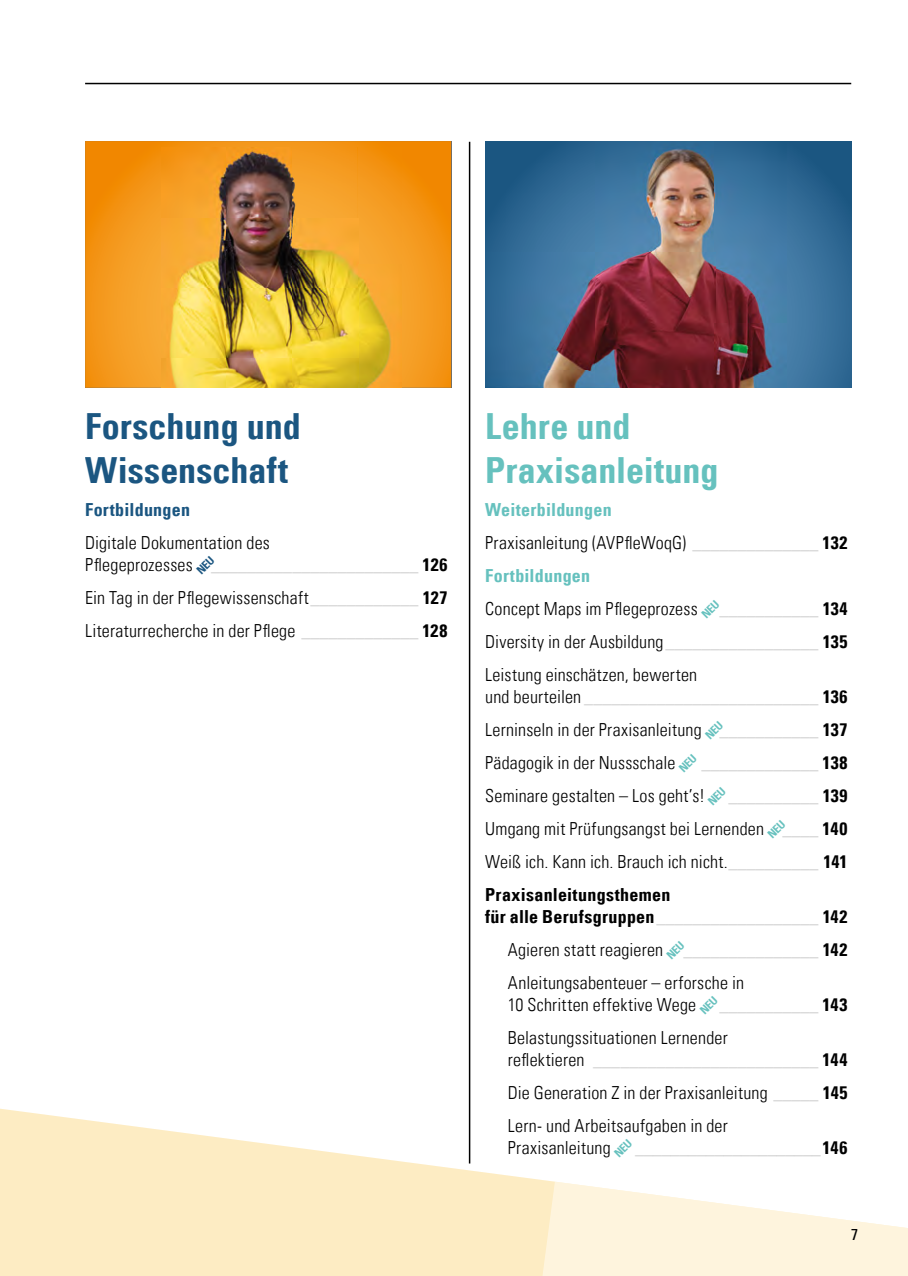
<style>
.page{position:relative;width:908px;height:1276px;background:#fff}
.page>*{position:absolute;margin:0;border:0;box-sizing:border-box;transform-origin:0 0}
.t1{font:36px/44px "Univers Com 67 Bold Cond";color:#1b5681}
.t2{font:36px/44px "Univers Com 67 Bold Cond";color:#66c1be}
.t3{font:18px/33px "Univers Com 47 Light Cond";letter-spacing:.01em;color:#000}
.t4{font:18px/22px "Univers Com 67 Bold Cond";letter-spacing:.015em;color:#000}
.t5{font:18px "Univers Com 47 Light Cond";letter-spacing:.015em;color:#c6c6c6}
.t6{font:18px "Univers Com 67 Bold Cond";letter-spacing:.015em;color:#66c1be}
.t7{font:18px "Univers Com 67 Bold Cond";letter-spacing:.015em;color:#1b5681}
.t8{font:condensed 16px "Univers Com 57";color:#000}
.s1{font-family:"uka pictofont";font-size:30px;color:#1b5681}
.s2{color:#c6c6c6}
.s3{font-family:"Univers Com 67 Bold Cond"}
.s4{font-family:"uka pictofont";font-size:30px;color:#66c1be}
.s5{color:#000}
.s6{font-family:"Univers Com 67 Bold Cond";color:#000}
</style>
<div class="page">
<svg style="left:554px;top:1181px;width:353px;height:95px"></svg>
<svg style="left:0;top:1097px;width:554px;height:179px;fill:#fdecc3"></svg>
<hr style="left:468px;top:142px;width:2px;height:1021px;background:#000">
<hr style="left:85px;top:83px;width:765px;height:1px;background:#000">
<svg style="left:85px;top:141px;width:366px;height:247px;background:#f39618"></svg>
<img style="left:161px;top:148px;width:240px;height:240px">
<svg style="left:786px;top:141px;width:64px;height:247px;background:#326b96"></svg>
<img style="left:485px;top:141px;width:301px;height:247px">
<h1 class="t1" style="left:85px;top:404px;width:217px">Forschung und<br>Wissenschaft</h1>
<p class="t7" style="left:85px;top:498px;width:106px">Fortbildungen</p>
<p class="t3" style="left:85px;top:531px;width:364px;line-height:22px">Digitale Dokumentation des<br>Pflegeprozesses<span class="s1">b</span><span class="s2">_______________________</span> <span class="s3">126</span></p>
<p class="t3" style="left:85px;top:581px;width:363px">Ein Tag in der Pflegewissenschaft<span class="s2">____________</span> <span class="s3">127<br></span>Literaturrecherche in der Pflege <span class="s2">_____________</span> <span class="s3">128</span></p>
<h1 class="t2" style="left:485px;top:404px;width:235px">Lehre und<br>Praxisanleitung</h1>
<p class="t6" style="left:485px;top:498px;width:128px">Weiterbildungen</p>
<p class="t3" style="left:485px;top:526px;width:363px">Praxisanleitung (AVPfleWoqG) <span class="s2">______________</span> <span class="s3">132</span></p>
<p class="t6" style="left:485px;top:564px;width:106px">Fortbildungen</p>
<p class="t3" style="left:485px;top:592px;width:364px;text-align:justify">Concept Maps im Pflegeprozess<span class="s4">b</span><span class="s2">___________</span> <span class="s3">134<br></span>Diversity in der Ausbildung<span class="s2">_________________</span> <span class="s3">135<br></span>Leistung einschätzen, bewerten</p>
<p class="t3" style="left:485px;top:680px;width:364px;text-align:justify">und beurteilen <span class="s2">__________________________</span> <span class="s3">136<br></span>Lerninseln in der Praxisanleitung<span class="s4">b</span><span class="s2">___________</span> <span class="s3">137<br></span>Pädagogik in der Nussschale<span class="s4">b</span><span class="s2">_____________</span> <span class="s3">138<br></span>Seminare gestalten – Los geht’s!<span class="s4">b</span><span class="s2">__________</span> <span class="s3">139<br></span>Umgang mit Prüfungsangst bei Lernenden<span class="s4">b</span><span class="s2">____</span> <span class="s3">140<br></span>Weiß ich. Kann ich. Brauch ich nicht.<span class="s2">__________</span> <span class="s3">141</span></p>
<p class="t4" style="left:485px;top:883px;width:363px">Praxisanleitungsthemen<br>für alle Berufsgruppen<span class="s2">__________________</span> 142</p>
<p class="t3" style="left:507px;top:933px;width:341px">Agieren statt reagieren<span class="s4">b</span><span class="s2">_______________</span> <span class="s3">142<br></span>Anleitungsabenteuer – erforsche in</p>
<p class="t3" style="left:507px;top:988px;width:341px">10 Schritten effektive Wege<span class="s4">b</span><span class="s2">___________</span> <span class="s3">143<br></span>Belastungssituationen Lernender</p>
<p class="t3" style="left:507px;top:1043px;width:341px;text-align:justify">reflektieren <span class="s2">_________________________</span> <span class="s3">144<br></span>Die Generation Z in der Praxisanleitung <span class="s2">_____</span> <span class="s3">145<br></span>Lern- und Arbeitsaufgaben in der</p>
<p class="t5" style="left:507px;top:1137px;width:341px"><span class="s5">Praxisanleitung</span><span class="s4">b</span>_____________________<span class="s6">146</span></p>
<p class="t8" style="left:850px;top:1223px;width:9px">7</p>
</div>
